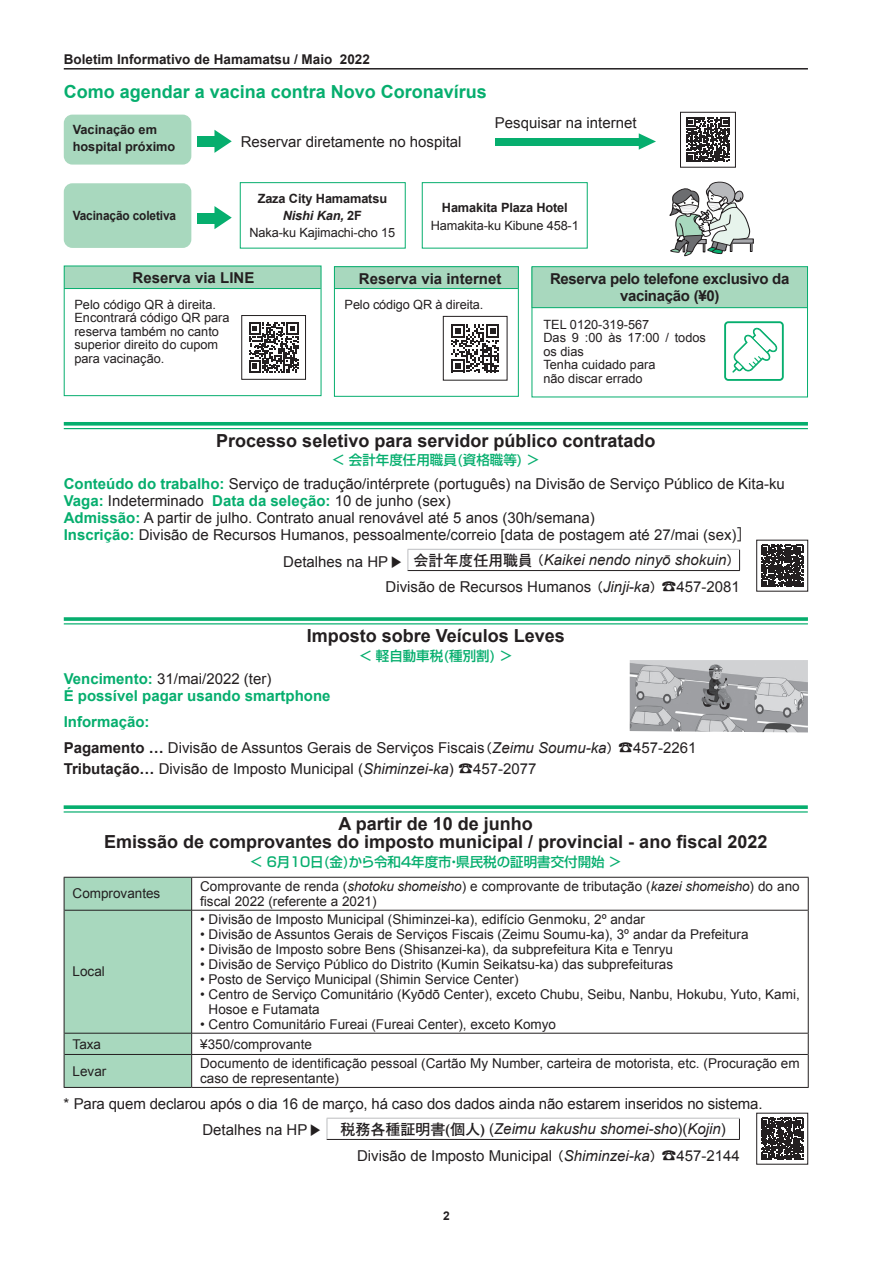
<style>
.page{position:relative;width:893px;height:1263px;background:#fff}
.page>*{position:absolute;margin:0;border:0;box-sizing:border-box;transform-origin:0 0}
.t1{font:700 18px/18px "Arial";color:#231f20;text-align:center}
.t2{font:700 18px "Arial";color:#06ae6e}
.t3{font:15px/17.2px "Arial";color:#231f20}
.t4{font:700 15px/17.2px "Arial";color:#06ae6e}
.t5{font:700 15px/17.2px "Arial";letter-spacing:-.02em;color:#231f20;text-align:center}
.t6{font:700 15px "Arial";color:#231f20}
.t7{font:13.5px/15px "Arial";color:#231f20}
.t8{font:500 13.5px "Shin Go Pr 6";color:#06ae6e}
.t9{font:700 13.5px "Arial";color:#231f20}
.t10{font:12.75px/13.5px "Arial";color:#231f20}
.t11{font:700 12.75px/17.2px "Arial";letter-spacing:-.01em;color:#231f20}
.t12{font:700 12.75px "Arial";letter-spacing:-.01em;color:#231f20;scale:.93 1}
.t13{font:700 12px "Arial";color:#231f20}
.s1{font-weight:700}
.s2{font-weight:700;font-style:italic}
.s3{font-weight:700;color:#06ae6e}
.s4{font-family:"Futo Go B101 Pr 6";font-weight:700}
.s5{font-family:"Futo Go B101 Pr 6";font-weight:700;font-size:12.75px}
.s6{font-style:italic}
.s7{font-weight:400;color:#231f20}
</style>
<div class="page">
<hr style="left:64px;top:68px;width:744px;height:2px;background:#231f20">
<div style="left:240px;top:182px;width:166px;height:67px;border:1px solid #06ae6e"></div>
<div style="left:531px;top:267px;width:277px;height:40px;background:#a8d8be"></div>
<div style="left:422px;top:182px;width:166px;height:67px;border:1px solid #06ae6e"></div>
<svg style="left:686px;top:118px;width:44px;height:44px"></svg>
<div style="left:680px;top:112px;width:56px;height:55px;border:1px solid #231f20"></div>
<div style="left:495px;top:138px;width:147px;height:8px;background:#06ae6e"></div>
<svg style="left:639px;top:133px;width:17px;height:17px"></svg>
<div style="left:64px;top:266px;width:257px;height:22px;background:#a8d8be"></div>
<div style="left:64px;top:266px;width:257px;height:130px;border:1px solid #06ae6e"></div>
<hr style="left:64px;top:288px;width:257px;height:1px;background:#06ae6e">
<svg style="left:249px;top:322px;width:50px;height:50px"></svg>
<div style="left:242px;top:315px;width:64px;height:64px;border:1px solid #231f20"></div>
<div style="left:335px;top:267px;width:184px;height:21px;background:#a8d8be"></div>
<div style="left:334px;top:266px;width:185px;height:131px;border:1px solid #06ae6e"></div>
<hr style="left:334px;top:288px;width:184px;height:1px;background:#06ae6e">
<svg style="left:451px;top:324px;width:48px;height:48px"></svg>
<div style="left:443px;top:316px;width:64px;height:64px;border:1px solid #231f20"></div>
<div style="left:531px;top:266px;width:277px;height:131px;border:1px solid #06ae6e"></div>
<hr style="left:532px;top:307px;width:275px;height:1px;background:#06ae6e">
<div style="left:729px;top:239px;width:24px;height:4px;border:1px solid #231f20"></div>
<svg style="left:669px;top:181px;width:83px;height:75px"></svg>
<svg style="left:64px;top:422px;width:744px;height:4px;fill:#06ae6e"></svg>
<hr style="left:64px;top:428px;width:744px;height:1px;background:#06ae6e">
<svg style="left:739px;top:550px;width:1px;height:20px"></svg>
<hr style="left:408px;top:570px;width:332px;height:1px;background:#231f20">
<hr style="left:408px;top:549px;width:332px;height:1px;background:#bcbdc0">
<svg style="left:408px;top:550px;width:1px;height:20px"></svg>
<svg style="left:761px;top:545px;width:42px;height:42px"></svg>
<div style="left:756px;top:540px;width:52px;height:51px;border:1px solid #231f20"></div>
<svg style="left:64px;top:805px;width:744px;height:4px;fill:#0db072"></svg>
<hr style="left:64px;top:811px;width:744px;height:1px;background:#06ae6e">
<svg style="left:192px;top:878px;width:616px;height:176px"></svg>
<hr style="left:808px;top:878px;width:1px;height:32px;background:#231f20">
<hr style="left:808px;top:910px;width:1px;height:123px;background:#231f20">
<svg style="left:808px;top:1033px;width:1px;height:21px"></svg>
<hr style="left:808px;top:1054px;width:1px;height:33px;background:#231f20">
<hr style="left:192px;top:910px;width:616px;height:1px;background:#231f20">
<hr style="left:192px;top:1033px;width:616px;height:1px;background:#231f20">
<hr style="left:192px;top:1054px;width:616px;height:1px;background:#231f20">
<hr style="left:64px;top:1087px;width:128px;height:1px;background:#231f20">
<hr style="left:192px;top:1087px;width:617px;height:1px;background:#231f20">
<hr style="left:192px;top:877px;width:617px;height:1px;background:#231f20">
<div style="left:64px;top:877px;width:128px;height:210px;background:#a8d8be"></div>
<svg style="left:739px;top:1119px;width:1px;height:20px"></svg>
<hr style="left:327px;top:1139px;width:413px;height:1px;background:#231f20">
<hr style="left:327px;top:1118px;width:413px;height:1px;background:#bcbdc0">
<svg style="left:327px;top:1118px;width:1px;height:21px"></svg>
<svg style="left:761px;top:1118px;width:42px;height:42px"></svg>
<div style="left:756px;top:1113px;width:52px;height:51px;border:1px solid #231f20"></div>
<div style="left:64px;top:115px;width:127px;height:50px;background:#a8d8be;border-radius:9px"></div>
<div style="left:64px;top:183px;width:127px;height:65px;background:#a8d8be;border-radius:9px"></div>
<div style="left:197px;top:137px;width:20px;height:10px;background:#06ae6e"></div>
<svg style="left:214px;top:130px;width:18px;height:23px"></svg>
<div style="left:197px;top:213px;width:20px;height:10px;background:#06ae6e"></div>
<svg style="left:214px;top:206px;width:18px;height:23px"></svg>
<svg style="left:724px;top:321px;width:60px;height:60px"></svg>
<svg style="left:64px;top:617px;width:744px;height:4px"></svg>
<hr style="left:64px;top:623px;width:744px;height:1px;background:#06ae6e">
<img style="left:630px;top:660px;width:178px;height:72px">
<p class="t9" style="left:64px;top:50px;width:308px">Boletim Informativo de Hamamatsu / Maio 2022</p>
<p class="t2" style="left:64px;top:80px;width:425px">Como agendar a vacina contra Novo Coronavírus</p>
<p class="t3" style="left:241px;top:133px;width:222px">Reservar diretamente no hospital</p>
<p class="t11" style="left:73px;top:121px;width:104px">Vacinação em hospital próximo</p>
<p class="t3" style="left:495px;top:114px;width:143px">Pesquisar na internet</p>
<p class="t12" style="left:73px;top:207px;width:113px">Vacinação coletiva</p>
<p class="t10" style="left:249px;top:190px;width:147px;line-height:17.2px;text-align:center"><span class="s1">Zaza City Hamamatsu<br></span><span class="s2">Nishi Kan,</span> <span class="s1">2F<br></span>Naka-ku Kajimachi-cho 15</p>
<p class="t11" style="left:442px;top:200px;width:127px">Hamakita Plaza Hotel</p>
<p class="t10" style="left:431px;top:218px;width:150px">Hamakita-ku Kibune 458-1</p>
<p class="t6" style="left:133px;top:267px;width:123px">Reserva via LINE</p>
<p class="t10" style="left:74px;top:297px;width:157px">Pelo código QR à direita.<br>Encontrará código QR para reserva também no canto superior direito do cupom para vacinação.</p>
<p class="t6" style="left:359px;top:268px;width:144px">Reserva via internet</p>
<p class="t5" style="left:550px;top:270px;width:241px">Reserva pelo telefone exclusivo da vacinação (¥0)</p>
<p class="t10" style="left:345px;top:297px;width:140px">Pelo código QR à direita.</p>
<p class="t10" style="left:543px;top:318px;width:164px">TEL 0120-319-567<br>Das 9 :00 às 17:00 / todos os dias<br>Tenha cuidado para<br>não discar errado</p>
<p class="t1" style="left:216px;top:432px;width:441px">Processo seletivo para servidor público contratado</p>
<p class="t8" style="left:332px;top:449px;width:209px">＜ 会計年度任用職員(資格職等) ＞</p>
<p class="t3" style="left:64px;top:475px;width:723px"><span class="s3">Conteúdo do trabalho:</span> Serviço de tradução/intérprete (português) na Divisão de Serviço Público de Kita-ku <span class="s3">Vaga:</span> Indeterminado <span class="s3">Data da seleção:</span> 10 de junho (sex)<br><span class="s3">Admissão:</span> A partir de julho. Contrato anual renovável até 5 anos (30h/semana)<br><span class="s3">Inscrição:</span> Divisão de Recursos Humanos, pessoalmente/correio [data de postagem até 27/mai (sex)<span class="s4">］</span></p>
<p class="t3" style="left:283px;top:547px;width:460px;line-height:26.4px;text-align:right">Detalhes na HP<sub>▶</sub> <span class="s4">会計年度任用職員</span><span class="s5">（</span><span class="s6">Kaikei nendo ninyō shokuin</span><span class="s5">）<br></span>Divisão de Recursos Humanos <span class="s5">（</span><span class="s6">Jinji-ka</span><span class="s5">）</span><span class="s4">☎</span>457-2081</p>
<p class="t1" style="left:307px;top:627px;width:260px">Imposto sobre Veículos Leves</p>
<p class="t8" style="left:359px;top:644px;width:155px">＜ 軽自動車税(種別割) ＞</p>
<p class="t4" style="left:64px;top:670px;width:268px">Vencimento: <span class="s7">31/mai/2022 (ter)<br></span>É possível pagar usando smartphone</p>
<p class="t3" style="left:64px;top:709px;width:634px;line-height:25.8px"><span class="s3">Informação:<br></span><span class="s1">Pagamento …</span> Divisão de Assuntos Gerais de Serviços Fiscais<span class="s5">（</span><span class="s6">Zeimu Soumu-ka</span><span class="s5">）</span><span class="s4">☎</span>457-2261</p>
<p class="t3" style="left:64px;top:760px;width:474px"><span class="s1">Tributação…</span> Divisão de Imposto Municipal (<span class="s6">Shiminzei-ka</span>) <span class="s4">☎</span>457-2077</p>
<p class="t1" style="left:104px;top:816px;width:665px">A partir de 10 de junho<br>Emissão de comprovantes do imposto municipal / provincial - ano fiscal 2022</p>
<p class="t8" style="left:250px;top:850px;width:373px">＜ ６月１０日(金)から令和４年度市・県民税の証明書交付開始 ＞</p>
<p class="t7" style="left:73px;top:886px;width:89px">Comprovantes</p>
<p class="t7" style="left:200px;top:879px;width:601px">Comprovante de renda (<span class="s6">shotoku shomeisho</span>) e comprovante de tributação (<span class="s6">kazei shomeisho</span>) do ano fiscal 2022 (referente a 2021)</p>
<p class="t7" style="left:73px;top:964px;width:34px">Local</p>
<p class="t7" style="left:200px;top:912px;width:446px">• Divisão de Imposto Municipal (Shiminzei-ka), edifício Genmoku, 2º andar</p>
<p class="t7" style="left:200px;top:927px;width:550px">• Divisão de Assuntos Gerais de Serviços Fiscais (Zeimu Soumu-ka), 3º andar da Prefeitura</p>
<p class="t7" style="left:200px;top:942px;width:474px">• Divisão de Imposto sobre Bens (Shisanzei-ka), da subprefeitura Kita e Tenryu</p>
<p class="t7" style="left:200px;top:957px;width:474px">• Divisão de Serviço Público do Distrito (Kumin Seikatsu-ka) das subprefeituras</p>
<p class="t7" style="left:200px;top:972px;width:320px">• Posto de Serviço Municipal (Shimin Service Center)</p>
<p class="t7" style="left:209px;top:987px;width:593px;text-indent:-8px">• Centro de Serviço Comunitário (Kyōdō Center), exceto Chubu, Seibu, Nanbu, Hokubu, Yuto, Kami,<br>Hosoe e Futamata</p>
<p class="t7" style="left:200px;top:1017px;width:357px">• Centro Comunitário Fureai (Fureai Center), exceto Komyo</p>
<p class="t7" style="left:73px;top:1036px;width:30px">Taxa</p>
<p class="t7" style="left:200px;top:1036px;width:113px">¥350/comprovante</p>
<p class="t7" style="left:73px;top:1063px;width:35px">Levar</p>
<p class="t7" style="left:200px;top:1056px;width:601px">Documento de identificação pessoal (Cartão My Number, carteira de motorista, etc. (Procuração em caso de representante)</p>
<p class="t3" style="left:202px;top:1092px;width:562px;line-height:24.8px;text-indent:-139px">* Para quem declarou após o dia 16 de março, há caso dos dados ainda não estarem inseridos no sistema.<br>Detalhes na HP<sub>▶</sub> <span class="s4">税務各種証明書(個人)</span> (<span class="s6">Zeimu kakushu shomei-sho</span>)(<span class="s6">Kojin</span>)</p>
<p class="t3" style="left:357px;top:1147px;width:384px">Divisão de Imposto Municipal <span class="s5">（</span><span class="s6">Shiminzei-ka</span><span class="s5">）</span><span class="s4">☎</span>457-2144</p>
<p class="t13" style="left:443px;top:1208px;width:8px">2</p>
</div>
